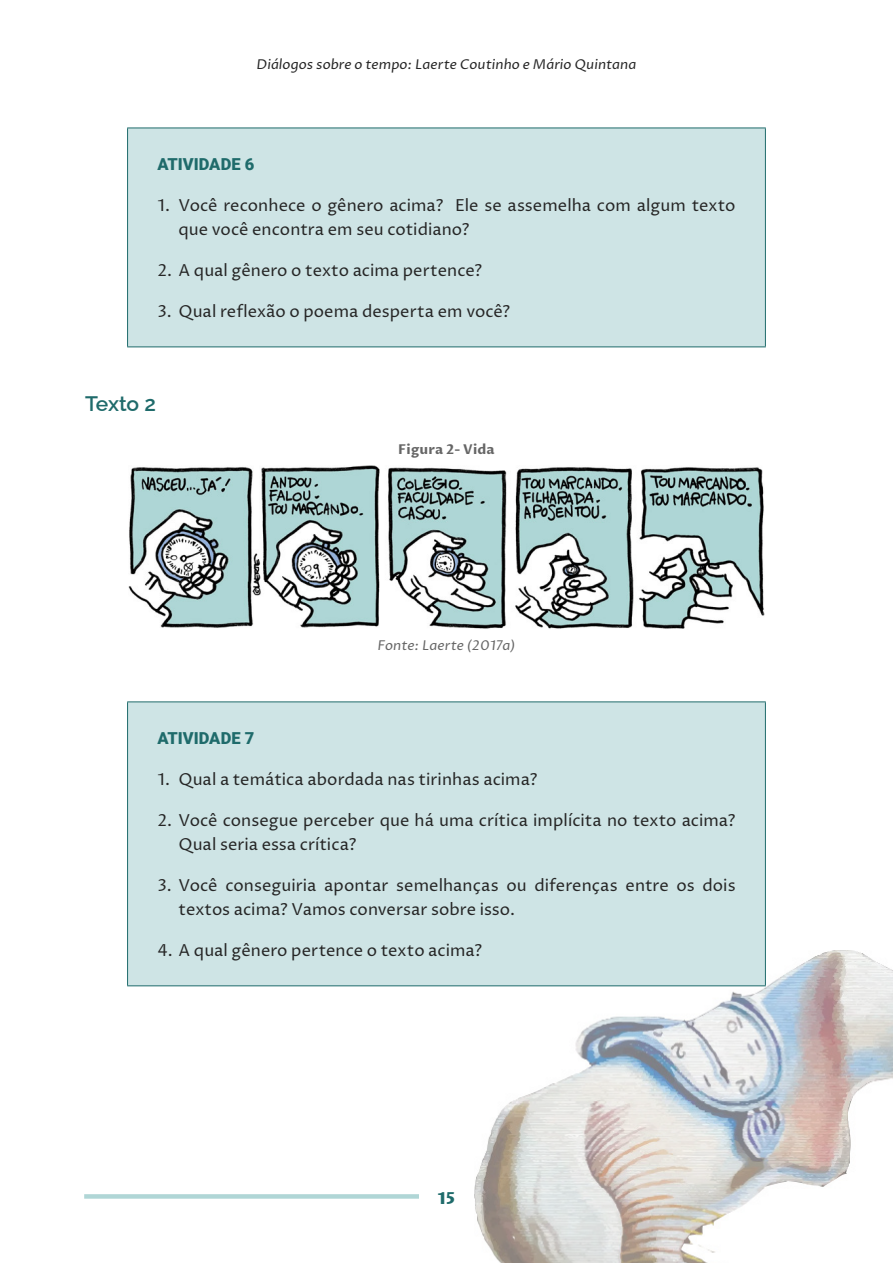
<style>
.page{position:relative;width:893px;height:1263px;background:#fff}
.page>*{position:absolute;margin:0;border:0;box-sizing:border-box;transform-origin:0 0}
.t1{font:600 21px "Raleway";letter-spacing:-.02em;color:#1f6b6b}
.t2{font:16.5px/24px "Proza Libre";color:#262626}
.t3{font:900 16.5px "Roboto";letter-spacing:.005em;color:#1f6b6b}
.t4{font:800 16.5px "Proza Libre";color:#1f6b6b}
.t5{font:italic 13.5px "Proza Libre";letter-spacing:.005em;color:#262626}
.t6{font:italic 13.5px "Proza Libre";color:#666}
.t7{font:700 13.5px "Proza Libre";letter-spacing:.015em;color:#666}
</style>
<div class="page">
<div style="left:84px;top:1194px;width:336px;height:5px;background:#b0d6d6"></div>
<img style="left:474px;top:951px;width:419px;height:312px">
<div style="left:128px;top:128px;width:637px;height:219px;background:#cee4e5"></div>
<hr style="left:127px;top:128px;width:639px;height:1px;background:#1f6b6b">
<hr style="left:127px;top:128px;width:1px;height:218px;background:#1f6b6b">
<hr style="left:765px;top:128px;width:1px;height:218px;background:#1f6b6b">
<hr style="left:127px;top:346px;width:639px;height:1px;background:#1f6b6b">
<img style="left:128px;top:465px;width:637px;height:164px">
<div style="left:128px;top:702px;width:637px;height:284px;background:#cee4e5"></div>
<hr style="left:127px;top:701px;width:639px;height:1px;background:#1f6b6b">
<hr style="left:127px;top:702px;width:1px;height:283px;background:#1f6b6b">
<hr style="left:765px;top:702px;width:1px;height:283px;background:#1f6b6b">
<hr style="left:127px;top:985px;width:639px;height:1px;background:#1f6b6b">
<p class="t5" style="left:256px;top:56px;width:381px">Diálogos sobre o tempo: Laerte Coutinho e Mário Quintana</p>
<p class="t3" style="left:157px;top:153px;width:99px">ATIVIDADE 6</p>
<p class="t2" style="left:179px;top:193px;width:559px;text-indent:-21px">1. Você reconhece o gênero acima? Ele se assemelha com algum texto que você encontra em seu cotidiano?</p>
<p class="t2" style="left:157px;top:258px;width:326px">2. A qual gênero o texto acima pertence?</p>
<p class="t2" style="left:157px;top:299px;width:354px">3. Qual reflexão o poema desperta em você?</p>
<p class="t1" style="left:85px;top:387px;width:72px">Texto 2</p>
<p class="t7" style="left:398px;top:441px;width:98px">Figura 2- Vida</p>
<p class="t6" style="left:378px;top:637px;width:139px">Fonte: Laerte (2017a)</p>
<p class="t3" style="left:157px;top:727px;width:99px">ATIVIDADE 7</p>
<p class="t2" style="left:157px;top:767px;width:382px">1. Qual a temática abordada nas tirinhas acima?</p>
<p class="t2" style="left:179px;top:808px;width:559px;text-indent:-21px">2. Você consegue perceber que há uma crítica implícita no texto acima?<br>Qual seria essa crítica?</p>
<p class="t2" style="left:179px;top:873px;width:558px;text-indent:-21px">3. Você conseguiria apontar semelhanças ou diferenças entre os dois textos acima? Vamos conversar sobre isso.</p>
<p class="t2" style="left:157px;top:938px;width:326px">4. A qual gênero pertence o texto acima?</p>
<p class="t4" style="left:438px;top:1188px;width:19px">15</p>
</div>
